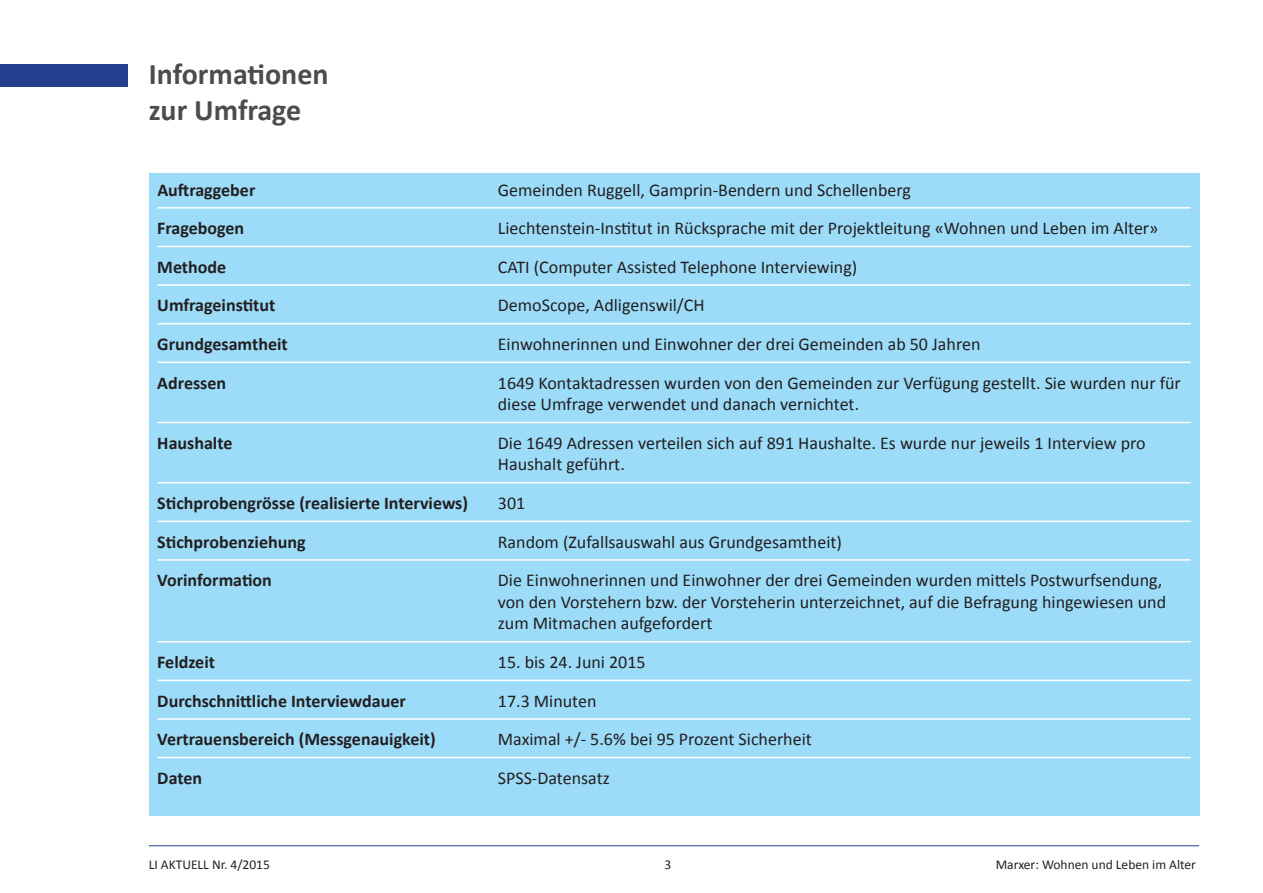
<style>
.page{position:relative;width:1263px;height:893px;background:#fff}
.page>*{position:absolute;margin:0;border:0;box-sizing:border-box;transform-origin:0 0}
.t1{font:700 30px/36px "Calibri";color:#4b4c4d}
.t2{font:18px/21.6px "Calibri";color:#231f20}
.t3{font:700 18px "Calibri";color:#231f20}
.t4{font:13.5px "Calibri";color:#231f20}
</style>
<div class="page">
<div style="left:0;top:64px;width:128px;height:22px;background:#253f8e"></div>
<hr style="left:149px;top:845px;width:1050px;height:1px;background:#253f8e">
<div style="left:149px;top:173px;width:1050px;height:643px;background:#9cdcf8"></div>
<hr style="left:157px;top:207px;width:1034px;height:2px;background:#fff">
<hr style="left:157px;top:246px;width:1034px;height:1px;background:#fff">
<hr style="left:157px;top:284px;width:1034px;height:2px;background:#fff">
<hr style="left:157px;top:323px;width:1034px;height:1px;background:#fff">
<hr style="left:157px;top:362px;width:1034px;height:1px;background:#fff">
<hr style="left:157px;top:422px;width:1034px;height:1px;background:#fff">
<hr style="left:157px;top:482px;width:1034px;height:1px;background:#fff">
<hr style="left:157px;top:521px;width:1034px;height:1px;background:#fff">
<hr style="left:157px;top:559px;width:1034px;height:2px;background:#fff">
<hr style="left:157px;top:641px;width:1034px;height:1px;background:#fff">
<hr style="left:157px;top:680px;width:1034px;height:1px;background:#fff">
<hr style="left:157px;top:718px;width:1034px;height:2px;background:#fff">
<hr style="left:157px;top:757px;width:1034px;height:1px;background:#fff">
<h1 class="t1" style="left:149px;top:56px;width:181px">Informationen zur Umfrage</h1>
<p class="t3" style="left:157px;top:178px;width:100px">Auftraggeber</p>
<p class="t2" style="left:498px;top:179px;width:415px">Gemeinden Ruggell, Gamprin-Bendern und Schellenberg</p>
<p class="t3" style="left:157px;top:217px;width:88px">Fragebogen</p>
<p class="t2" style="left:498px;top:217px;width:662px">Liechtenstein-Institut in Rücksprache mit der Projektleitung «Wohnen und Leben im Alter»</p>
<p class="t3" style="left:157px;top:255px;width:70px">Methode</p>
<p class="t2" style="left:498px;top:256px;width:361px">CATI (Computer Assisted Telephone Interviewing)</p>
<p class="t3" style="left:157px;top:294px;width:120px">Umfrageinstitut</p>
<p class="t2" style="left:498px;top:295px;width:208px">DemoScope, Adligenswil/CH</p>
<p class="t3" style="left:157px;top:332px;width:132px">Grundgesamtheit</p>
<p class="t2" style="left:498px;top:333px;width:484px">Einwohnerinnen und Einwohner der drei Gemeinden ab 50 Jahren</p>
<p class="t3" style="left:157px;top:371px;width:70px">Adressen</p>
<p class="t2" style="left:498px;top:372px;width:684px">1649 Kontaktadressen wurden von den Gemeinden zur Verfügung gestellt. Sie wurden nur für diese Umfrage verwendet und danach vernichtet.</p>
<p class="t3" style="left:157px;top:431px;width:77px">Haushalte</p>
<p class="t2" style="left:498px;top:432px;width:649px">Die 1649 Adressen verteilen sich auf 891 Haushalte. Es wurde nur jeweils 1 Interview pro<br>Haushalt geführt.</p>
<p class="t3" style="left:157px;top:491px;width:312px">Stichprobengrösse (realisierte Interviews)</p>
<p class="t2" style="left:498px;top:492px;width:29px">301</p>
<p class="t3" style="left:157px;top:530px;width:150px">Stichprobenziehung</p>
<p class="t2" style="left:498px;top:531px;width:346px">Random (Zufallsauswahl aus Grundgesamtheit)</p>
<p class="t3" style="left:157px;top:569px;width:116px">Vorinformation</p>
<p class="t2" style="left:498px;top:569px;width:670px">Die Einwohnerinnen und Einwohner der drei Gemeinden wurden mittels Postwurfsendung, von den Vorstehern bzw. der Vorsteherin unterzeichnet, auf die Befragung hingewiesen und zum Mitmachen aufgefordert</p>
<p class="t3" style="left:157px;top:651px;width:59px">Feldzeit</p>
<p class="t2" style="left:498px;top:651px;width:149px">15. bis 24. Juni 2015</p>
<p class="t3" style="left:157px;top:689px;width:250px">Durchschnittliche Interviewdauer</p>
<p class="t2" style="left:498px;top:690px;width:100px">17.3 Minuten</p>
<p class="t3" style="left:157px;top:728px;width:280px">Vertrauensbereich (Messgenauigkeit)</p>
<p class="t2" style="left:498px;top:728px;width:315px">Maximal +/- 5.6% bei 95 Prozent Sicherheit</p>
<p class="t3" style="left:157px;top:766px;width:46px">Daten</p>
<p class="t2" style="left:498px;top:767px;width:113px">SPSS-Datensatz</p>
<p class="t4" style="left:149px;top:856px;width:123px">LI AKTUELL Nr. 4/2015</p>
<p class="t4" style="left:664px;top:856px;width:8px">3</p>
<p class="t4" style="left:996px;top:856px;width:202px">Marxer: Wohnen und Leben im Alter</p>
</div>
